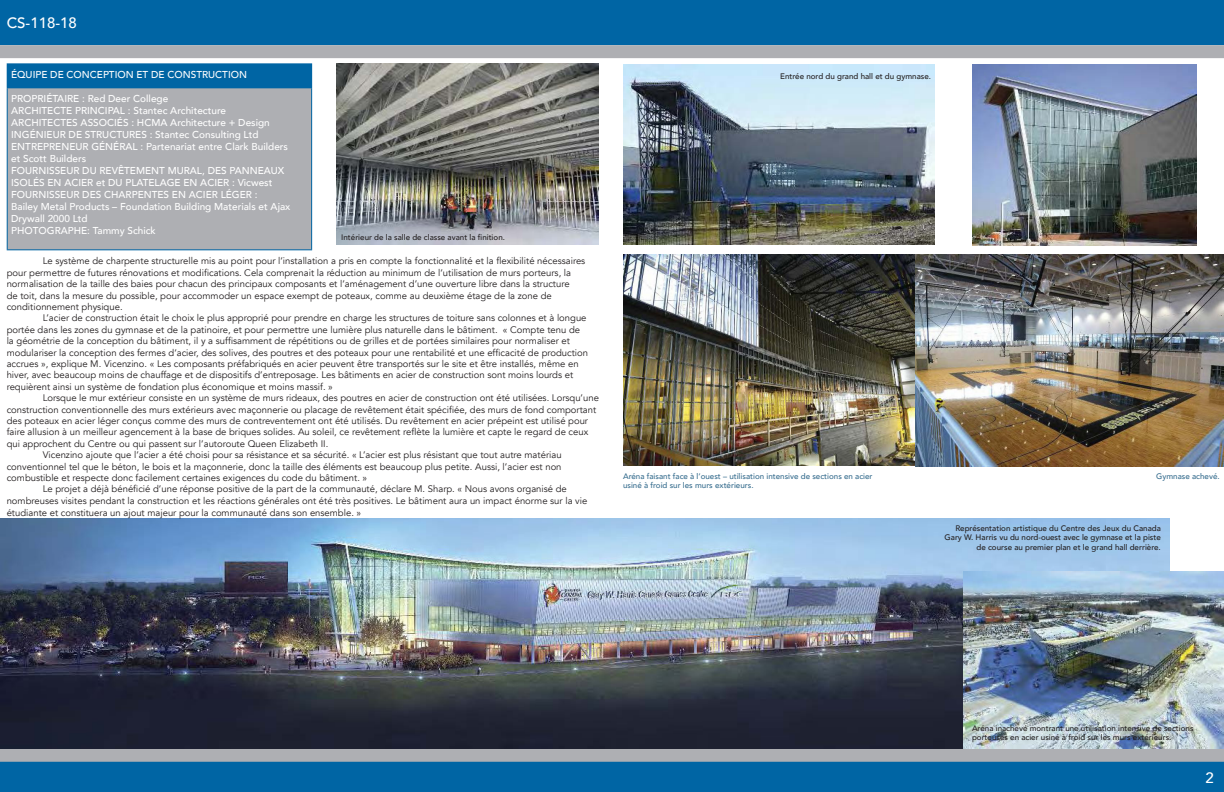
<style>
.page{position:relative;width:1224px;height:792px;background:#fff}
.page>*{position:absolute;margin:0;border:0;box-sizing:border-box;transform-origin:0 0}
.t1{font:500 15px "Avenir";color:#fff}
.t2{font:500 10px/12px "Avenir";color:#fff}
.t3{font:9.5px/11.4px "Avenir";color:#231f20}
.t4{font:500 8px "Avenir";color:#231f20}
.t5{font:500 8px/9.6px "Avenir";color:#386e8f}
</style>
<div class="page">
<div style="left:0;top:762px;width:1224px;height:30px;background:#0065a4"></div>
<svg style="left:0;top:749px;width:1224px;height:13px;background:#aaadb2"></svg>
<div style="left:0;top:0;width:1224px;height:45px;background:#0065a4"></div>
<svg style="left:0;top:45px;width:1224px;height:13px;background:#aeafb3"></svg>
<div style="left:7px;top:64px;width:305px;height:24px;background:#0065a4"></div>
<div style="left:7px;top:88px;width:305px;height:162px;background:#aeafb3"></div>
<hr style="left:7px;top:63px;width:305px;height:1px;background:#0065a4">
<hr style="left:7px;top:88px;width:1px;height:161px;background:#0065a4">
<hr style="left:311px;top:88px;width:1px;height:161px;background:#0065a4">
<hr style="left:7px;top:249px;width:305px;height:1px;background:#0065a4">
<img style="left:336px;top:63px;width:263px;height:181px">
<img style="left:623px;top:64px;width:311px;height:181px">
<img style="left:972px;top:64px;width:224px;height:181px">
<img style="left:0;top:518px;width:1170px;height:231px">
<img style="left:963px;top:572px;width:261px;height:177px">
<img style="left:623px;top:255px;width:293px;height:211px">
<img style="left:916px;top:255px;width:308px;height:212px">
<p class="t1" style="left:7px;top:10px;width:72px">CS-118-18</p>
<p class="t2" style="left:11px;top:68px;width:237px">ÉQUIPE DE CONCEPTION ET DE CONSTRUCTION</p>
<p class="t2" style="left:11px;top:92px;width:159px">PROPRIÉTAIRE : Red Deer College</p>
<p class="t2" style="left:11px;top:104px;width:216px">ARCHITECTE PRINCIPAL : Stantec Architecture</p>
<p class="t2" style="left:11px;top:116px;width:260px">ARCHITECTES ASSOCIÉS : HCMA Architecture + Design</p>
<p class="t2" style="left:11px;top:128px;width:249px">INGÉNIEUR DE STRUCTURES : Stantec Consulting Ltd</p>
<p class="t2" style="left:11px;top:140px;width:278px">ENTREPRENEUR GÉNÉRAL : Partenariat entre Clark Builders</p>
<p class="t2" style="left:11px;top:152px;width:77px">et Scott Builders</p>
<p class="t2" style="left:11px;top:164px;width:275px">FOURNISSEUR DU REVÊTEMENT MURAL, DES PANNEAUX<br>ISOLÉS EN ACIER et DU PLATELAGE EN ACIER : Vicwest</p>
<p class="t2" style="left:11px;top:188px;width:248px">FOURNISSEUR DES CHARPENTES EN ACIER LÉGER :</p>
<p class="t2" style="left:11px;top:200px;width:281px">Bailey Metal Products – Foundation Building Materials et Ajax<br>Drywall 2000 Ltd</p>
<p class="t2" style="left:11px;top:224px;width:146px">PHOTOGRAPHE: Tammy Schick</p>
<p class="t4" style="left:341px;top:230px;width:165px">Intérieur de la salle de classe avant la finition.</p>
<p class="t3" style="left:7px;top:256px;width:580px;text-indent:36px">Le système de charpente structurelle mis au point pour l’installation a pris en compte la fonctionnalité et la flexibilité nécessaires pour permettre de futures rénovations et modifications. Cela comprenait la réduction au minimum de l’utilisation de murs porteurs, la normalisation de la taille des baies pour chacun des principaux composants et l’aménagement d’une ouverture libre dans la structure<br>de toit, dans la mesure du possible, pour accommoder un espace exempt de poteaux, comme au deuxième étage de la zone de conditionnement physique.</p>
<p class="t3" style="left:7px;top:313px;width:583px;text-indent:36px">L’acier de construction était le choix le plus approprié pour prendre en charge les structures de toiture sans colonnes et à longue portée dans les zones du gymnase et de la patinoire, et pour permettre une lumière plus naturelle dans le bâtiment. « Compte tenu de la géométrie de la conception du bâtiment, il y a suffisamment de répétitions ou de grilles et de portées similaires pour normaliser et modulariser la conception des fermes d’acier, des solives, des poutres et des poteaux pour une rentabilité et une efficacité de production accrues », explique M. Vicenzino. « Les composants préfabriqués en acier peuvent être transportés sur le site et être installés, même en hiver, avec beaucoup moins de chauffage et de dispositifs d’entreposage. Les bâtiments en acier de construction sont moins lourds et requièrent ainsi un système de fondation plus économique et moins massif. »</p>
<p class="t3" style="left:7px;top:392px;width:594px;text-indent:36px">Lorsque le mur extérieur consiste en un système de murs rideaux, des poutres en acier de construction ont été utilisées. Lorsqu’une construction conventionnelle des murs extérieurs avec maçonnerie ou placage de revêtement était spécifiée, des murs de fond comportant des poteaux en acier léger conçus comme des murs de contreventement ont été utilisés. Du revêtement en acier prépeint est utilisé pour faire allusion à un meilleur agencement à la base de briques solides. Au soleil, ce revêtement reflète la lumière et capte le regard de ceux qui approchent du Centre ou qui passent sur l’autoroute Queen Elizabeth II.</p>
<p class="t3" style="left:43px;top:449px;width:520px">Vicenzino ajoute que l’acier a été choisi pour sa résistance et sa sécurité. « L’acier est plus résistant que tout autre matériau</p>
<p class="t3" style="left:7px;top:461px;width:556px">conventionnel tel que le béton, le bois et la maçonnerie, donc la taille des éléments est beaucoup plus petite. Aussi, l’acier est non combustible et respecte donc facilement certaines exigences du code du bâtiment. »</p>
<p class="t3" style="left:7px;top:483px;width:582px;line-height:11.7px;text-indent:36px">Le projet a déjà bénéficié d’une réponse positive de la part de la communauté, déclare M. Sharp. « Nous avons organisé de nombreuses visites pendant la construction et les réactions générales ont été très positives. Le bâtiment aura un impact énorme sur la vie étudiante et constituera un ajout majeur pour la communauté dans son ensemble. »</p>
<p class="t4" style="left:780px;top:69px;width:152px">Entrée nord du grand hall et du gymnase.</p>
<p class="t5" style="left:623px;top:471px;width:251px">Aréna faisant face à l’ouest – utilisation intensive de sections en acier usiné à froid sur les murs extérieurs.</p>
<p class="t5" style="left:1156px;top:471px;width:65px">Gymnase achevé.</p>
<p class="t4" style="left:955px;top:521px;width:207px">Représentation artistique du Centre des Jeux du Canada</p>
<p class="t4" style="left:945px;top:531px;width:218px">Gary W. Harris vu du nord-ouest avec le gymnase et la piste</p>
<p class="t4" style="left:977px;top:540px;width:186px">de course au premier plan et le grand hall derrière.</p>
<p class="t4" style="left:972px;top:721px;width:223px">Aréna inachevé montrant une utilisation intensive de sections</p>
<p class="t4" style="left:972px;top:730px;width:201px">porteuses en acier usiné à froid sur les murs extérieurs.</p>
<p class="t1" style="left:1205px;top:765px;width:10px">2</p>
</div>
